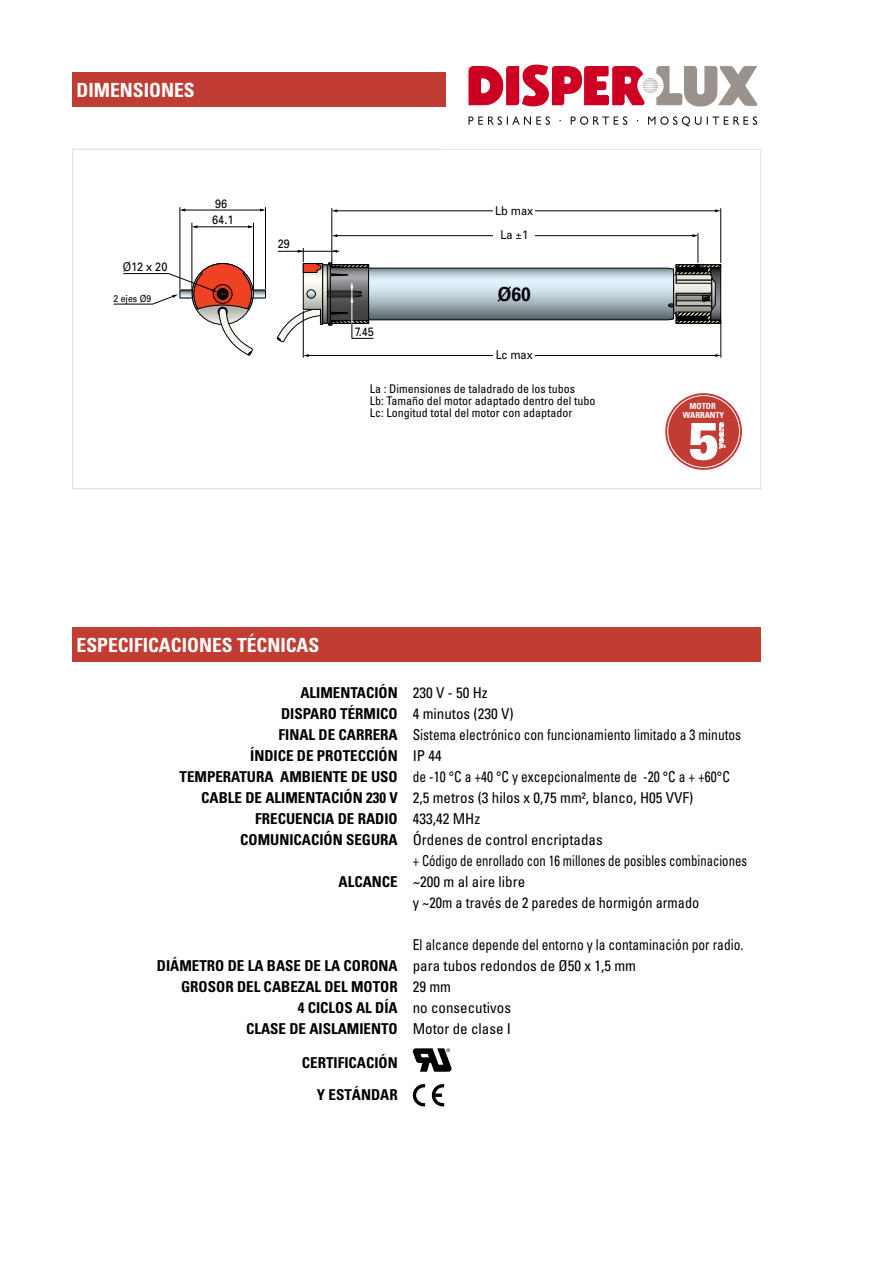
<style>
.page{position:relative;width:893px;height:1263px;background:#fff}
.page>*{position:absolute;margin:0;border:0;box-sizing:border-box;transform-origin:0 0}
.t1{font:700 condensed 19.5px "Univers";color:#fff}
.t2{font:700 19.35px "Univers";color:#000;scale:.9 1}
.t3{font:condensed 15px "Univers";color:#000}
.t4{font:condensed 15px "Univers";color:#000;scale:.9 1}
.t5{font:700 condensed 15px/31.5px "Univers";color:#000;text-align:right}
.t6{font:condensed 15px "Univers";color:#000;scale:.85 1}
.t7{font:condensed 15px "Univers";color:#000;scale:.95 1}
.t8{font:12.15px/16.8px "Univers";color:#000;scale:.9 1}
.t9{font:condensed 12px/12px "Univers";color:#000}
.t10{font:9.75px "Univers";color:#000;scale:.9 1}
.t11{font:700 condensed 8.4px/9px "Univers";color:#fff;text-align:center}
.s1{font-weight:400}
.s2{font-weight:700}
</style>
<div class="page">
<div style="left:72px;top:72px;width:689px;height:34px;background:#c13d33"></div>
<div style="left:72px;top:627px;width:689px;height:34px;background:#c13d33"></div>
<hr style="left:721px;top:323px;width:1px;height:34px;background:#000">
<hr style="left:303px;top:311px;width:1px;height:46px;background:#000">
<hr style="left:336px;top:211px;width:380px;height:1px;background:#000">
<svg style="left:715px;top:209px;width:5px;height:3px"></svg>
<hr style="left:332px;top:208px;width:1px;height:54px;background:#000">
<hr style="left:720px;top:209px;width:1px;height:54px;background:#000">
<hr style="left:308px;top:355px;width:408px;height:1px;background:#000">
<svg style="left:715px;top:354px;width:6px;height:3px"></svg>
<svg style="left:303px;top:354px;width:6px;height:3px"></svg>
<svg style="left:277px;top:234px;width:444px;height:108px"></svg>
<hr style="left:265px;top:207px;width:1px;height:82px;background:#000">
<hr style="left:180px;top:207px;width:1px;height:82px;background:#000">
<hr style="left:182px;top:210px;width:81px;height:1px;background:#000">
<hr style="left:253px;top:223px;width:1px;height:67px;background:#000">
<hr style="left:192px;top:223px;width:1px;height:67px;background:#000">
<hr style="left:194px;top:227px;width:57px;height:1px;background:#000">
<div style="left:247px;top:290px;width:19px;height:8px;border:1px solid #000"></div>
<svg style="left:113px;top:263px;width:152px;height:93px"></svg>
<div style="left:493px;top:349px;width:42px;height:12px;background:#fff"></div>
<div style="left:493px;top:205px;width:42px;height:12px;background:#fff"></div>
<div style="left:493px;top:230px;width:42px;height:11px;background:#fff"></div>
<svg style="left:413px;top:1048px;width:38px;height:24px"></svg>
<svg style="left:413px;top:1084px;width:12px;height:22px"></svg>
<svg style="left:432px;top:1084px;width:12px;height:22px"></svg>
<svg style="left:664px;top:391px;width:80px;height:80px;background:#c8544b"></svg>
<div style="left:662px;top:390px;width:83px;height:83px;border:3px solid #fff;border-radius:50%"></div>
<div style="left:667px;top:395px;width:73px;height:73px;border:1px solid #fff;border-radius:50%"></div>
<svg style="left:690px;top:422px;width:35px;height:38px"></svg>
<img style="left:446px;top:64px;width:315px;height:63px">
<h1 class="t1" style="left:77px;top:78px;width:120px">DIMENSIONES</h1>
<p class="t8" style="left:123px;top:258px;width:51px">Ø12 x 20</p>
<p class="t10" style="left:114px;top:292px;width:43px">2 ejes Ø9</p>
<p class="t8" style="left:212px;top:195px;width:25px">96<br>64.1</p>
<p class="t8" style="left:278px;top:236px;width:15px">29</p>
<p class="t8" style="left:495px;top:198px;width:44px;line-height:24.8px;text-align:center">Lb max<br>La ±1</p>
<p class="t8" style="left:355px;top:323px;width:23px">7.45</p>
<p class="t2" style="left:498px;top:282px;width:38px">Ø60</p>
<p class="t8" style="left:496px;top:346px;width:43px">Lc max</p>
<p class="t9" style="left:370px;top:382px;width:227px">La : Dimensiones de taladrado de los tubos<br>Lb: Tamaño del motor adaptado dentro del tubo<br>Lc: Longitud total del motor con adaptador</p>
<h1 class="t1" style="left:77px;top:633px;width:244px">ESPECIFICACIONES TÉCNICAS</h1>
<p class="t11" style="left:683px;top:402px;width:43px">MOTOR<br>WARRANTY</p>
<p class="t5" style="left:300px;top:677px;width:189px">ALIMENTACIÓN <span class="s1">230 V - 50 Hz</span></p>
<p class="t5" style="left:281px;top:698px;width:234px">DISPARO TÉRMICO <span class="s1">4 minutos (230 V)</span></p>
<p class="t4" style="left:279px;top:725px;width:516px"><span class="s2">FINAL DE CARRERA</span> Sistema electrónico con funcionamiento limitado a 3 minutos</p>
<p class="t5" style="left:250px;top:740px;width:193px">ÍNDICE DE PROTECCIÓN <span class="s1">IP 44</span></p>
<p class="t4" style="left:180px;top:767px;width:613px"><span class="s2">TEMPERATURA AMBIENTE DE USO</span> de -10 °C a +40 °C y excepcionalmente de -20 °C a + +60°C</p>
<p class="t3" style="left:201px;top:788px;width:494px"><span class="s2">CABLE DE ALIMENTACIÓN 230 V</span> 2,5 metros (3 hilos x 0,75 mm², blanco, H05 VVF)</p>
<p class="t5" style="left:255px;top:803px;width:226px">FRECUENCIA DE RADIO <span class="s1">433,42 MHz</span></p>
<p class="t3" style="left:240px;top:830px;width:364px"><span class="s2">COMUNICACIÓN SEGURA</span> Órdenes de control encriptadas</p>
<p class="t6" style="left:413px;top:851px;width:395px">+ Código de enrollado con 16 millones de posibles combinaciones</p>
<p class="t3" style="left:339px;top:872px;width:188px"><span class="s2">ALCANCE</span> ~200 m al aire libre</p>
<p class="t7" style="left:413px;top:893px;width:303px">y ~20m a través de 2 paredes de hormigón armado</p>
<p class="t4" style="left:413px;top:935px;width:369px">El alcance depende del entorno y la contaminación por radio.</p>
<p class="t3" style="left:157px;top:956px;width:481px"><span class="s2">DIÁMETRO DE LA BASE DE LA CORONA</span> para tubos redondos de Ø50 x 1,5 mm</p>
<p class="t5" style="left:181px;top:971px;width:271px">GROSOR DEL CABEZAL DEL MOTOR <span class="s1">29 mm</span></p>
<p class="t3" style="left:298px;top:998px;width:215px"><span class="s2">4 CICLOS AL DÍA</span> no consecutivos</p>
<p class="t5" style="left:246px;top:1013px;width:266px">CLASE DE AISLAMIENTO <span class="s1">Motor de clase I</span></p>
<p class="t5" style="left:302px;top:1047px;width:97px">CERTIFICACIÓN<br>Y ESTÁNDAR</p>
</div>
